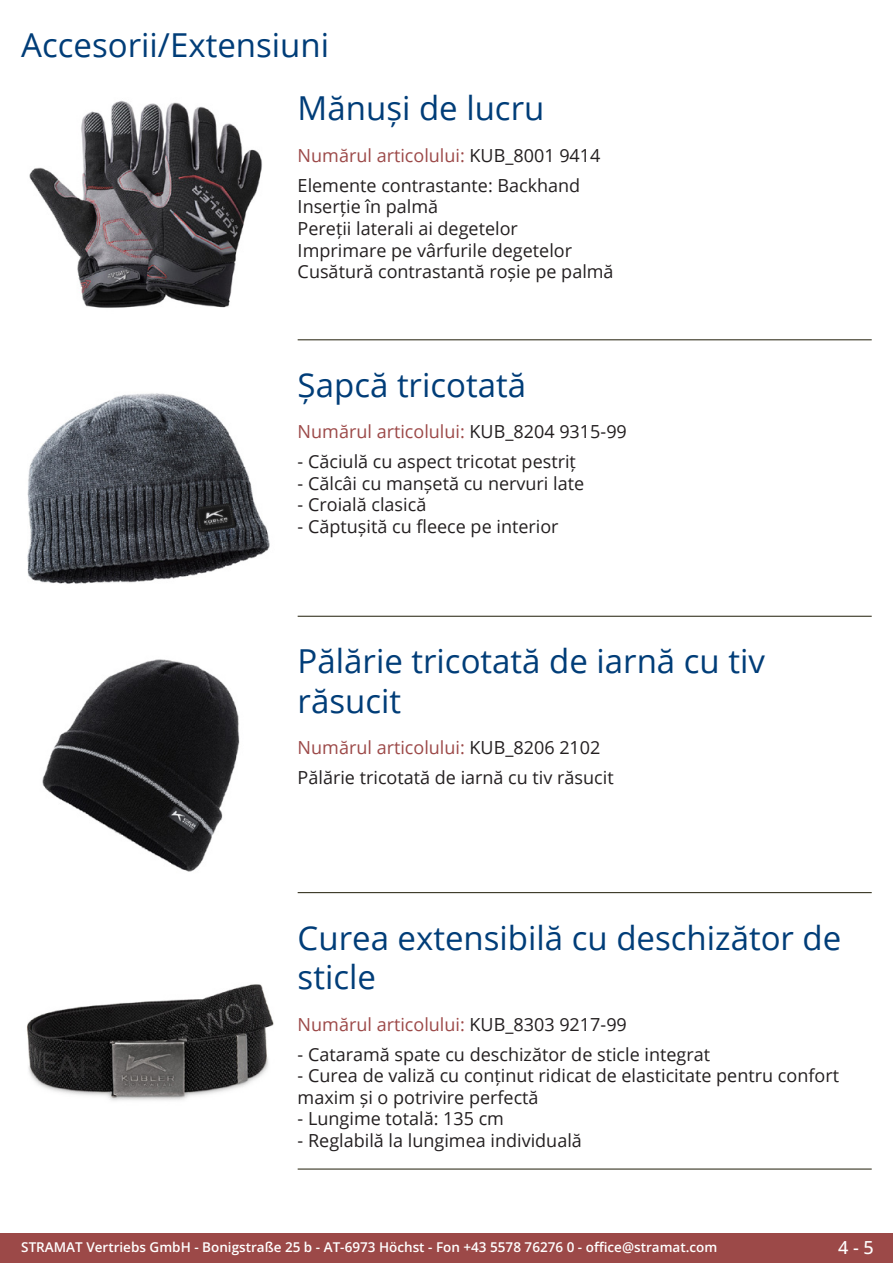
<style>
.page{position:relative;width:893px;height:1263px;background:#fff}
.page>*{position:absolute;margin:0;border:0;box-sizing:border-box;transform-origin:0 0}
.Produkttitel{font:33px/39.6px "Open Sans";color:#003d78}
.RastTitel{font:33px "Open Sans";color:#003d78}
.Beschreibung_Text{font:18px/21.6px "Open Sans";color:#231f20}
.TechDaten_Überschrif{font:18px "Open Sans";color:#9c4948}
.t1{font:500 18px "Open Sans";color:#fff}
.t2{font:600 13.5px "Open Sans";color:#fff}
.s1{color:#231f20}
</style>
<div class="page">
<div style="left:0;top:1233px;width:893px;height:30px;background:#9c4948"></div>
<hr style="left:298px;top:340px;width:574px;height:1px;background:#201d08">
<hr style="left:298px;top:616px;width:574px;height:1px;background:#201d08">
<hr style="left:298px;top:892px;width:574px;height:1px;background:#201d08">
<hr style="left:298px;top:1169px;width:574px;height:1px;background:#201d08">
<img style="left:29px;top:100px;width:233px;height:208px">
<img style="left:27px;top:393px;width:243px;height:191px">
<img style="left:42px;top:659px;width:198px;height:213px">
<img style="left:27px;top:984px;width:247px;height:117px">
<p class="RastTitel" style="left:21px;top:22px;width:309px">Accesorii/Extensiuni</p>
<p class="Produkttitel" style="left:298px;top:88px;width:248px">Mănuși de lucru</p>
<p class="TechDaten_Überschrif" style="left:298px;top:143px;width:304px">Numărul articolului: <span class="s1">KUB_8001 9414</span></p>
<p class="Beschreibung_Text" style="left:298px;top:174px;width:317px">Elemente contrastante: Backhand<br>Inserție în palmă<br>Pereții laterali ai degetelor<br>Imprimare pe vârfurile degetelor<br>Cusătură contrastantă roșie pe palmă</p>
<p class="Produkttitel" style="left:298px;top:364px;width:230px">Șapcă tricotată</p>
<p class="TechDaten_Überschrif" style="left:298px;top:420px;width:331px">Numărul articolului: <span class="s1">KUB_8204 9315-99</span></p>
<p class="Beschreibung_Text" style="left:298px;top:450px;width:280px">- Căciulă cu aspect tricotat pestriț</p>
<p class="Beschreibung_Text" style="left:298px;top:472px;width:288px">- Călcâi cu manșetă cu nervuri late</p>
<p class="Beschreibung_Text" style="left:298px;top:494px;width:130px">- Croială clasică</p>
<p class="Beschreibung_Text" style="left:298px;top:515px;width:262px">- Căptușită cu fleece pe interior</p>
<p class="Produkttitel" style="left:298px;top:640px;width:469px">Pălărie tricotată de iarnă cu tiv răsucit</p>
<p class="TechDaten_Überschrif" style="left:298px;top:735px;width:304px">Numărul articolului: <span class="s1">KUB_8206 2102</span></p>
<p class="Beschreibung_Text" style="left:298px;top:766px;width:318px">Pălărie tricotată de iarnă cu tiv răsucit</p>
<p class="Produkttitel" style="left:298px;top:917px;width:545px">Curea extensibilă cu deschizător de sticle</p>
<p class="TechDaten_Überschrif" style="left:298px;top:1012px;width:331px">Numărul articolului: <span class="s1">KUB_8303 9217-99</span></p>
<p class="Beschreibung_Text" style="left:298px;top:1043px;width:414px">- Cataramă spate cu deschizător de sticle integrat</p>
<p class="Beschreibung_Text" style="left:298px;top:1064px;width:543px">- Curea de valiză cu conținut ridicat de elasticitate pentru confort maxim și o potrivire perfectă</p>
<p class="Beschreibung_Text" style="left:298px;top:1107px;width:208px">- Lungime totală: 135 cm</p>
<p class="Beschreibung_Text" style="left:298px;top:1129px;width:286px">- Reglabilă la lungimea individuală</p>
<p class="t2" style="left:21px;top:1238px;width:698px">STRAMAT Vertriebs GmbH - Bonigstraße 25 b - AT-6973 Höchst - Fon +43 5578 76276 0 - office@stramat.com</p>
<p class="t1" style="left:838px;top:1234px;width:37px">4 - 5</p>
</div>
